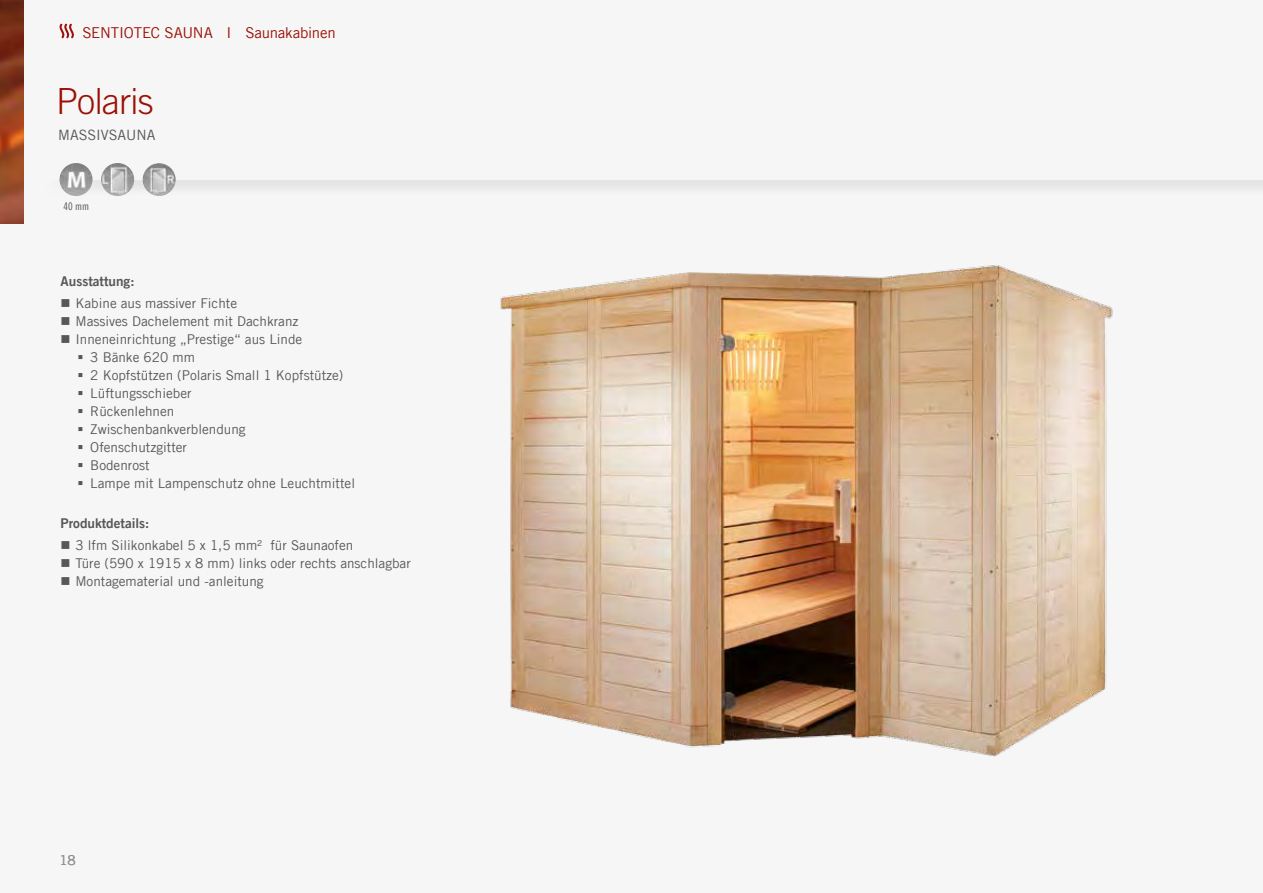
<style>
.page{position:relative;width:1263px;height:893px;background:#f6f6f6}
.page>*{position:absolute;margin:0;border:0;box-sizing:border-box;transform-origin:0 0}
.t1{font:300 36px "Trade Gothic LT Com";letter-spacing:-.02em;color:#9c1006}
.t2{font:15px "Trade Gothic LT Com";letter-spacing:-.015em;color:#9c1006}
.t3{font:14.25px "Trade Gothic LT Com";color:#575756}
.t4{font:13.5px/18px "Trade Gothic LT Com";color:#575756}
.t5{font:13.5px "Trade Gothic LT Com Bd 2";color:#575756}
.t6{font:13.5px "Trade Gothic LT Com";color:#929292}
.t7{font:10.5px "Trade Gothic LT Com Cn 18";color:#575756}
</style>
<div class="page">
<div style="left:1px;top:0;width:1262px;height:197px;background:#ebebeb"></div>
<div style="left:0;top:0;width:1263px;height:180px;background:#f6f6f6"></div>
<div style="left:0;top:0;width:105px;height:223px;background:#f6f6f6"></div>
<img style="left:0;top:0;width:24px;height:223px">
<img style="left:101px;top:163px;width:33px;height:33px;border-radius:17px">
<img style="left:60px;top:163px;width:33px;height:33px;border-radius:16px">
<img style="left:143px;top:163px;width:33px;height:33px;border-radius:17px">
<img style="left:500px;top:265px;width:613px;height:492px">
<svg style="left:59px;top:24px;width:15px;height:14px"></svg>
<p class="t2" style="left:82px;top:24px;width:255px">SENTIOTEC SAUNA I Saunakabinen</p>
<h1 class="t1" style="left:56px;top:80px;width:99px">Polaris</h1>
<p class="t3" style="left:58px;top:127px;width:99px">MASSIVSAUNA</p>
<p class="t7" style="left:64px;top:200px;width:27px">40 mm</p>
<p class="t5" style="left:61px;top:273px;width:75px">Ausstattung:</p>
<p class="t4" style="left:75px;top:294px;width:163px">Kabine aus massiver Fichte</p>
<p class="t4" style="left:75px;top:312px;width:225px">Massives Dachelement mit Dachkranz</p>
<p class="t4" style="left:75px;top:330px;width:228px">Inneneinrichtung „Prestige“ aus Linde</p>
<p class="t4" style="left:90px;top:348px;width:106px">3 Bänke 620 mm</p>
<p class="t4" style="left:90px;top:366px;width:255px">2 Kopfstützen (Polaris Small 1 Kopfstütze)</p>
<p class="t4" style="left:90px;top:384px;width:103px">Lüftungsschieber</p>
<p class="t4" style="left:90px;top:402px;width:86px">Rückenlehnen</p>
<p class="t4" style="left:90px;top:420px;width:157px">Zwischenbankverblendung</p>
<p class="t4" style="left:90px;top:438px;width:98px">Ofenschutzgitter</p>
<p class="t4" style="left:90px;top:456px;width:61px">Bodenrost</p>
<p class="t4" style="left:90px;top:474px;width:266px">Lampe mit Lampenschutz ohne Leuchtmittel</p>
<p class="t5" style="left:61px;top:515px;width:90px">Produktdetails:</p>
<p class="t4" style="left:75px;top:536px;width:337px">3 lfm Silikonkabel 5 x 1,5 mm² für Saunaofen<br>Türe (590 x 1915 x 8 mm) links oder rechts anschlagbar<br>Montagematerial und -anleitung</p>
<p class="t6" style="left:59px;top:852px;width:18px">18</p>
</div>
